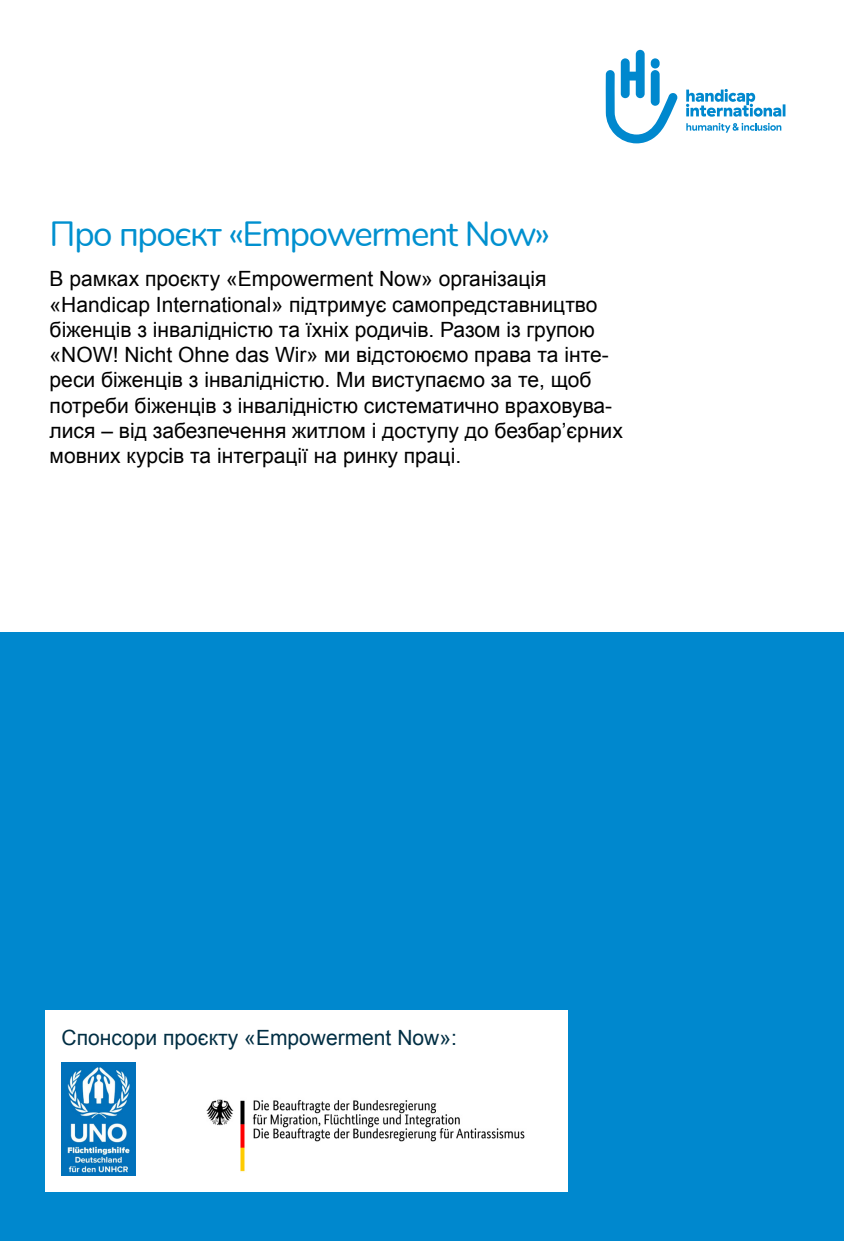
<style>
.page{position:relative;width:844px;height:1241px;background:#fff}
.page>*{position:absolute;margin:0;border:0;box-sizing:border-box;transform-origin:0 0}
.t1{font:35px "Nunito";letter-spacing:-.04em;color:#0090cf}
.t2{font:21px/25.2px "Arial";color:#000}
.t3{font:21px "Arial";color:#002e43}
</style>
<div class="page">
<div style="left:0;top:632px;width:843px;height:608px;background:#0088ce"></div>
<div style="left:45px;top:1009px;width:523px;height:182px;background:#fff"></div>
<img style="left:62px;top:1062px;width:74px;height:113px">
<img style="left:206px;top:1099px;width:319px;height:73px">
<svg style="left:605px;top:50px;width:72px;height:93px"></svg>
<svg style="left:686px;top:123px;width:95px;height:10px"></svg>
<svg style="left:686px;top:89px;width:99px;height:28px"></svg>
<h2 class="t1" style="left:50px;top:208px;width:502px">Про проєкт «Empowerment Now»</h2>
<p class="t2" style="left:50px;top:267px;width:574px">В рамках проєкту «Empowerment Now» організація «Handicap International» підтримує самопредставництво біженців з інвалідністю та їхніх родичів. Разом із групою «NOW! Nicht Ohne das Wir» ми відстоюємо права та інте&shy;реси біженців з інвалідністю. Ми виступаємо за те, щоб потреби біженців з інвалідністю систематично враховува&shy;лися – від забезпечення житлом і доступу до безбар’єрних мовних курсів та інтеграції на ринку праці.</p>
<p class="t3" style="left:62px;top:1023px;width:396px">Спонсори проєкту «Empowerment Now»:</p>
</div>
